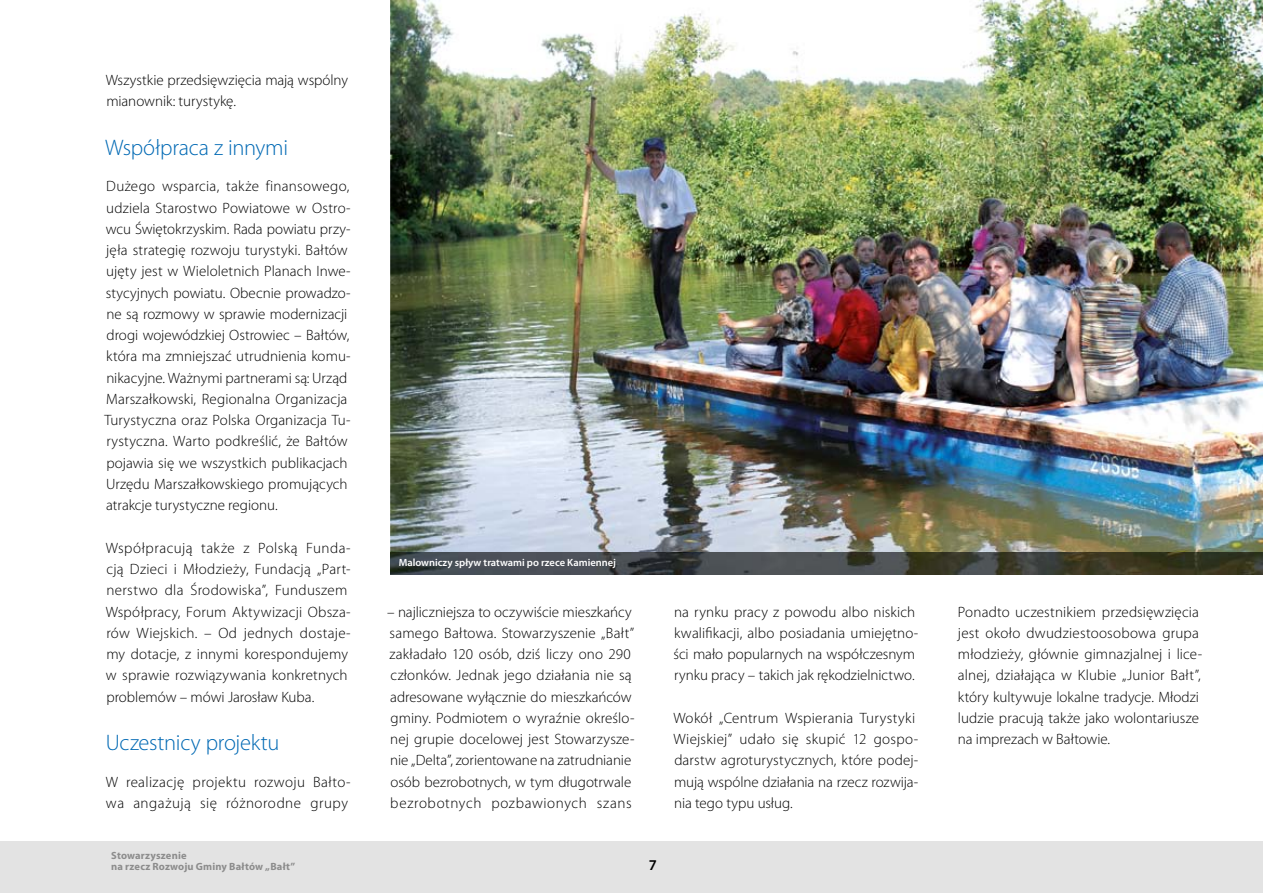
<style>
.page{position:relative;width:1263px;height:893px;background:#fff}
.page>*{position:absolute;margin:0;border:0;box-sizing:border-box;transform-origin:0 0}
.t1{font:300 22.5px "Myriad Pro";letter-spacing:-.01em;color:#0069b4}
.t2{font:300 15px/21.3px "Myriad Pro";letter-spacing:.01em;color:#000}
.t3{font:300 15px/21.3px "Myriad Pro";letter-spacing:.03em;color:#000}
.t4{font:600 15px "Myriad Pro";color:#000}
.t5{font:700 10.5px/11.6px "Myriad Pro";letter-spacing:.015em;color:#8c8c8c}
.t6{font:600 10.5px "Myriad Pro";color:#fff}
</style>
<div class="page">
<div style="left:0;top:842px;width:1263px;height:51px;background:#e3e3e3"></div>
<img style="left:390px;top:0;width:873px;height:553px">
<img style="left:390px;top:553px;width:873px;height:21px">
<p class="t2" style="left:106px;top:70px;width:244px">Wszystkie przedsięwzięcia mają wspólny mianownik: turystykę.</p>
<h1 class="t1" style="left:105px;top:135px;width:184px">Współpraca z innymi</h1>
<p class="t2" style="left:104px;top:176px;width:248px">Dużego wsparcia, także finansowego, udziela Starostwo Powiatowe w Ostro&shy;wcu Świętokrzyskim. Rada powiatu przy&shy;jęła strategię rozwoju turystyki. Bałtów ujęty jest w Wieloletnich Planach Inwe&shy;stycyjnych powiatu. Obecnie prowadzo&shy;ne są rozmowy w sprawie modernizacji drogi wojewódzkiej Ostrowiec – Bałtów, która ma zmniejszać utrudnienia komu&shy;nikacyjne. Ważnymi partnerami są: Urząd Marszałkowski, Regionalna Organizacja Turystyczna oraz Polska Organizacja Tu&shy;rystyczna. Warto podkreślić, że Bałtów pojawia się we wszystkich publikacjach Urzędu Marszałkowskiego promujących atrakcje turystyczne regionu.</p>
<p class="t2" style="left:106px;top:537px;width:247px">Współpracują także z Polską Funda&shy;cją Dzieci i Młodzieży, Fundacją „Part&shy;nerstwo dla Środowiska”, Funduszem Współpracy, Forum Aktywizacji Obsza&shy;rów Wiejskich. – Od jednych dostaje&shy;my dotacje, z innymi korespondujemy w sprawie rozwiązywania konkretnych problemów – mówi Jarosław Kuba.</p>
<h1 class="t1" style="left:106px;top:730px;width:175px">Uczestnicy projektu</h1>
<p class="t3" style="left:106px;top:771px;width:247px">W realizację projektu rozwoju Bałto&shy;wa angażują się różnorodne grupy</p>
<p class="t5" style="left:111px;top:849px;width:186px">Stowarzyszenie<br>na rzecz Rozwoju Gminy Bałtów „Bałt”</p>
<p class="t6" style="left:399px;top:556px;width:219px">Malowniczy spływ tratwami po rzece Kamiennej</p>
<p class="t2" style="left:387px;top:601px;width:249px">– najliczniejsza to oczywiście mieszkańcy samego Bałtowa. Stowarzyszenie „Bałt” zakładało 120 osób, dziś liczy ono 290 członków. Jednak jego działania nie są adresowane wyłącznie do mieszkańców gminy. Podmiotem o wyraźnie określo&shy;nej grupie docelowej jest Stowarzysze&shy;nie „Delta”, zorientowane na zatrudnianie osób bezrobotnych, w tym długotrwale bezrobotnych pozbawionych szans</p>
<p class="t2" style="left:673px;top:601px;width:246px">na rynku pracy z powodu albo niskich kwalifikacji, albo posiadania umiejętno&shy;ści mało popularnych na współczesnym rynku pracy – takich jak rękodzielnictwo.</p>
<p class="t2" style="left:673px;top:707px;width:246px">Wokół „Centrum Wspierania Turystyki Wiejskiej” udało się skupić 12 gospo&shy;darstw agroturystycznych, które podej&shy;mują wspólne działania na rzecz rozwija&shy;nia tego typu usług.</p>
<p class="t4" style="left:649px;top:856px;width:10px">7</p>
<p class="t2" style="left:958px;top:601px;width:246px">Ponadto uczestnikiem przedsięwzięcia jest około dwudziestoosobowa grupa młodzieży, głównie gimnazjalnej i lice&shy;alnej, działająca w Klubie „Junior Bałt”, który kultywuje lokalne tradycje. Młodzi ludzie pracują także jako wolontariusze na imprezach w Bałtowie.</p>
</div>
